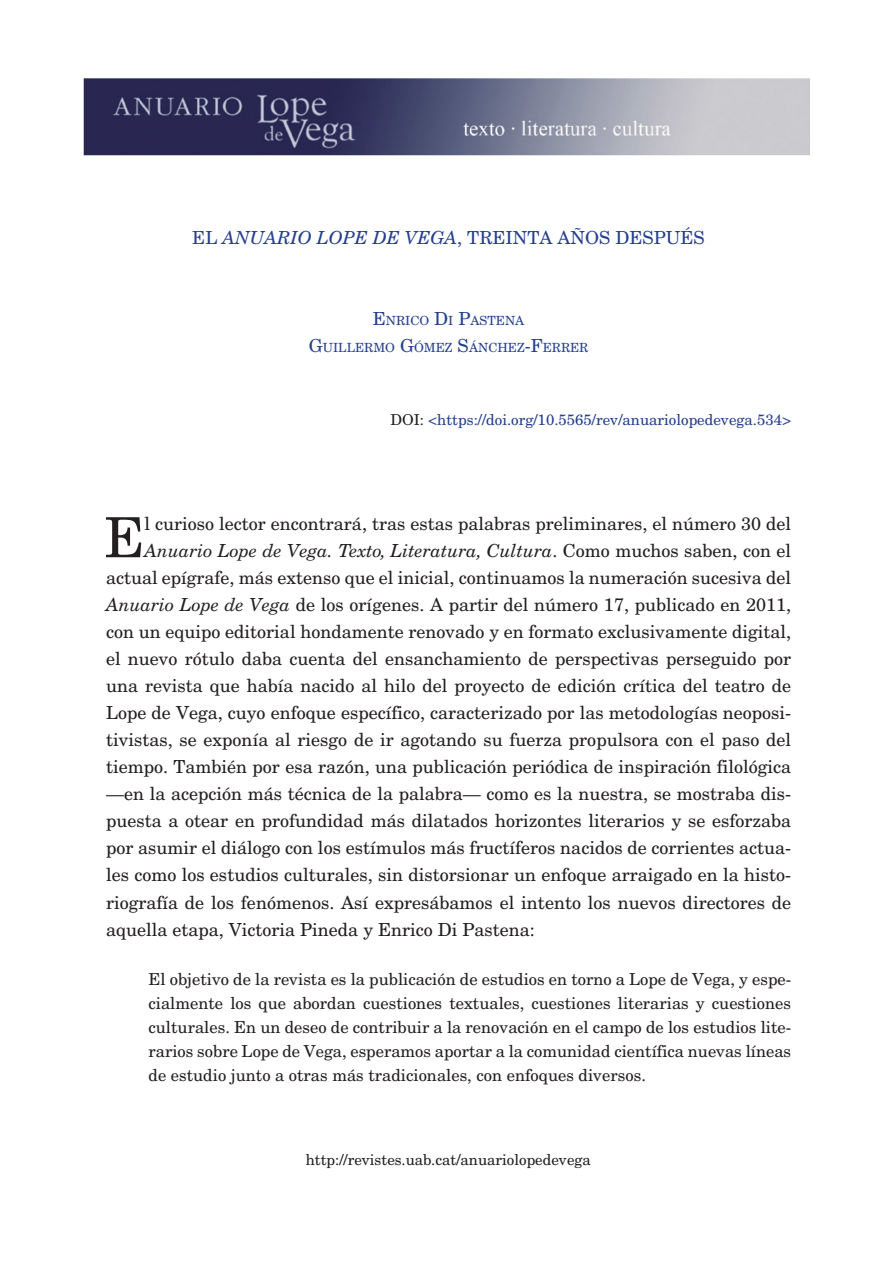
<style>
.page{position:relative;width:893px;height:1263px;background:#fff}
.page>*{position:absolute;margin:0;border:0;box-sizing:border-box;transform-origin:0 0}
.txt-capitular{font:55.35px "New Century Schlbk LT Std";color:#231f20}
.txt-capitular-2{font:18px "New Century Schlbk LT Std";color:#231f20}
.txt-capitular-3{font:italic 18px "New Century Schlbk LT Std";color:#231f20}
.txt-cent{font:18px "New Century Schlbk LT Std";color:#253f8e}
.Entradillos{font:16.5px/24px "New Century Schlbk LT Std";color:#231f20;text-align:justify}
.txt-sinsan-cpmenos-p{font:15px "New Century Schlbk LT Std";color:#253f8e}
.t1{font:15px "New Century Schlbk LT Std";color:#231f20}
.txt-cent-2{font:12.6px "New Century Schlbk LT Std";color:#253f8e}
.s1{font-style:italic}
.s2{font-size:18px}
.s3{color:#231f20}
.s4{font-style:normal}
</style>
<div class="page">
<img style="left:83px;top:78px;width:727px;height:78px">
<p class="txt-cent" style="left:192px;top:226px;width:514px">EL <span class="s1">ANUARIO LOPE DE VEGA</span>, TREINTA AÑOS DESPUÉS</p>
<p class="txt-cent-2" style="left:372px;top:312px;width:153px"><span class="s2">E</span>NRICO <span class="s2">D</span>I <span class="s2">P</span>ASTENA</p>
<p class="txt-cent-2" style="left:309px;top:339px;width:281px"><span class="s2">G</span>UILLERMO <span class="s2">G</span>ÓMEZ <span class="s2">S</span>ÁNCHEZ<span class="s2">-F</span>ERRER</p>
<p class="txt-sinsan-cpmenos-p" style="left:390px;top:410px;width:402px"><span class="s3">DOI:</span> &lt;https://doi.org/10.5565/rev/anuariolopedevega.534&gt;</p>
<p class="txt-capitular" style="left:104px;top:503px;width:41px">E</p>
<p class="txt-capitular-2" style="left:144px;top:512px;width:648px">l curioso lector encontrará, tras estas palabras preliminares, el número 30 del</p>
<p class="txt-capitular-3" style="left:144px;top:540px;width:648px">Anuario Lope de Vega. Texto, Literatura, Cultura<span class="s4">. Como muchos saben, con el</span></p>
<p class="txt-capitular-2" style="left:106px;top:566px;width:686px">actual epígrafe, más extenso que el inicial, continuamos la numeración sucesiva del</p>
<p class="txt-capitular-2" style="left:106px;top:593px;width:686px"><span class="s1">Anuario Lope de Vega</span> de los orígenes. A partir del número 17, publicado en 2011,</p>
<p class="txt-capitular-2" style="left:106px;top:620px;width:686px">con un equipo editorial hondamente renovado y en formato exclusivamente digital,</p>
<p class="txt-capitular-2" style="left:106px;top:647px;width:686px">el nuevo rótulo daba cuenta del ensanchamiento de perspectivas perseguido por</p>
<p class="txt-capitular-2" style="left:106px;top:674px;width:686px">una revista que había nacido al hilo del proyecto de edición crítica del teatro de</p>
<p class="txt-capitular-2" style="left:106px;top:701px;width:686px">Lope de Vega, cuyo enfoque específico, caracterizado por las metodologías neoposi-</p>
<p class="txt-capitular-2" style="left:106px;top:728px;width:686px">tivistas, se exponía al riesgo de ir agotando su fuerza propulsora con el paso del</p>
<p class="txt-capitular-2" style="left:106px;top:755px;width:686px">tiempo. También por esa razón, una publicación periódica de inspiración filológica</p>
<p class="txt-capitular-2" style="left:106px;top:782px;width:686px">—en la acepción más técnica de la palabra— como es la nuestra, se mostraba dis-</p>
<p class="txt-capitular-2" style="left:106px;top:809px;width:686px">puesta a otear en profundidad más dilatados horizontes literarios y se esforzaba</p>
<p class="txt-capitular-2" style="left:106px;top:836px;width:686px">por asumir el diálogo con los estímulos más fructíferos nacidos de corrientes actua-</p>
<p class="txt-capitular-2" style="left:106px;top:863px;width:686px">les como los estudios culturales, sin distorsionar un enfoque arraigado en la histo-</p>
<p class="txt-capitular-2" style="left:106px;top:890px;width:686px">riografía de los fenómenos. Así expresábamos el intento los nuevos directores de</p>
<p class="txt-capitular-2" style="left:106px;top:917px;width:430px">aquella etapa, Victoria Pineda y Enrico Di Pastena:</p>
<p class="Entradillos" style="left:148px;top:966px;width:644px">El objetivo de la revista es la publicación de estudios en torno a Lope de Vega, y espe&shy;cialmente los que abordan cuestiones textuales, cuestiones literarias y cuestiones culturales. En un deseo de contribuir a la renovación en el campo de los estudios lite&shy;rarios sobre Lope de Vega, esperamos aportar a la comunidad científica nuevas líneas de estudio junto a otras más tradicionales, con enfoques diversos.</p>
<p class="t1" style="left:305px;top:1149px;width:286px">http://revistes.uab.cat/anuariolopedevega</p>
</div>
